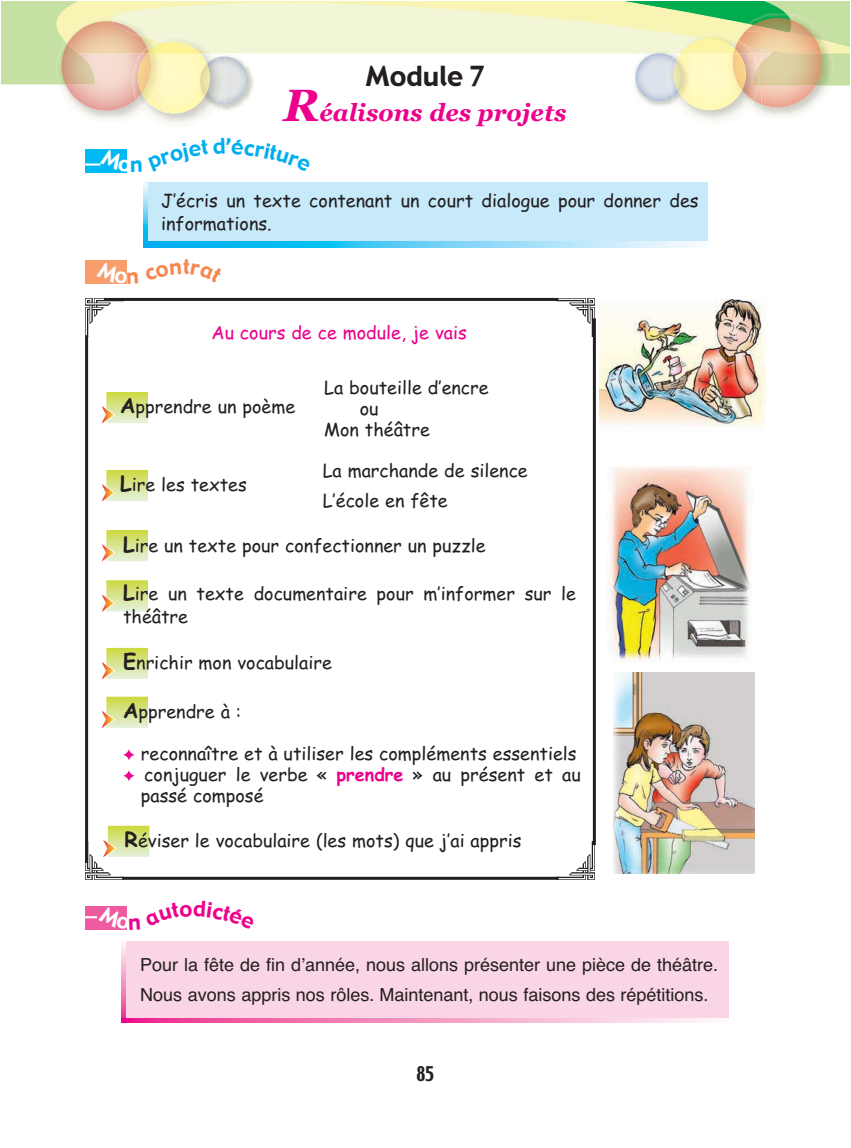
<style>
.page{position:relative;width:851px;height:1148px;background:#fff}
.page>*{position:absolute;margin:0;border:0;box-sizing:border-box;transform-origin:0 0}
.t1{font:27px "Gadget";color:#231f20}
.t2{font:italic 700 24px "Georgia";color:#ec008c}
.t3{font:18px/22.5px "Comic Sans MS";color:#231f20}
.t4{font:18px/30px "Helvetica";color:#231f20}
.t5{font:18px "Comic Sans MS";color:#ec008c}
.t6{font:18px "Techno";color:#231f20}
.s1{font-size:45px}
.s2{font-weight:700;font-size:21px}
.s3{color:#ec008c}
.s4{font-weight:700;color:#ec008c}
</style>
<div class="page">
<img style="left:225px;top:85px;width:28px;height:26px">
<img style="left:225px;top:85px;width:23px;height:20px">
<img style="left:65px;top:85px;width:66px;height:26px">
<img style="left:131px;top:85px;width:5px;height:18px">
<img style="left:164px;top:112px;width:48px;height:15px">
<img style="left:201px;top:104px;width:16px;height:8px">
<img style="left:207px;top:85px;width:17px;height:19px">
<img style="left:136px;top:93px;width:15px;height:19px">
<img style="left:132px;top:85px;width:15px;height:15px">
<img style="left:164px;top:85px;width:37px;height:28px">
<img style="left:197px;top:85px;width:10px;height:20px">
<img style="left:200px;top:85px;width:10px;height:10px">
<img style="left:151px;top:85px;width:13px;height:27px">
<img style="left:138px;top:85px;width:13px;height:8px">
<img style="left:635px;top:85px;width:31px;height:16px">
<img style="left:761px;top:85px;width:69px;height:33px">
<img style="left:761px;top:85px;width:54px;height:22px">
<img style="left:666px;top:85px;width:6px;height:21px">
<img style="left:754px;top:85px;width:7px;height:19px">
<img style="left:672px;top:85px;width:55px;height:25px">
<img style="left:668px;top:85px;width:8px;height:13px">
<img style="left:737px;top:97px;width:17px;height:12px">
<img style="left:739px;top:85px;width:20px;height:16px">
<img style="left:676px;top:85px;width:14px;height:20px">
<img style="left:674px;top:85px;width:9px;height:7px">
<img style="left:727px;top:97px;width:10px;height:9px">
<img style="left:727px;top:85px;width:15px;height:12px">
<img style="left:732px;top:85px;width:13px;height:5px">
<svg style="left:2px;top:1px;width:847px;height:84px"></svg>
<svg style="left:102px;top:392px;width:46px;height:32px"></svg>
<svg style="left:102px;top:470px;width:46px;height:32px"></svg>
<svg style="left:102px;top:530px;width:46px;height:32px"></svg>
<svg style="left:102px;top:580px;width:46px;height:32px"></svg>
<svg style="left:102px;top:648px;width:46px;height:32px"></svg>
<svg style="left:102px;top:696px;width:46px;height:32px"></svg>
<svg style="left:104px;top:825px;width:45px;height:32px"></svg>
<div style="left:145px;top:183px;width:563px;height:60px;background:#c7eafb"></div>
<svg style="left:144px;top:183px;width:4px;height:59px"></svg>
<svg style="left:144px;top:242px;width:564px;height:6px;background:#66d1f6"></svg>
<div style="left:123px;top:941px;width:605px;height:77px;background:#fad5e5"></div>
<svg style="left:121px;top:941px;width:4px;height:77px"></svg>
<svg style="left:121px;top:1018px;width:585px;height:4px;background:#f491c0"></svg>
<div style="left:86px;top:149px;width:41px;height:23px;background:#00b9f2"></div>
<hr style="left:85px;top:163px;width:15px;height:3px;background:#fff">
<div style="left:85px;top:260px;width:41px;height:24px;background:#f89d6c"></div>
<img style="left:85px;top:298px;width:38px;height:38px">
<img style="left:556px;top:298px;width:38px;height:38px">
<img style="left:591px;top:336px;width:2px;height:506px">
<img style="left:558px;top:842px;width:36px;height:37px">
<img style="left:85px;top:842px;width:38px;height:37px">
<img style="left:88px;top:336px;width:1px;height:506px">
<hr style="left:104px;top:298px;width:454px;height:3px;background:#231f20">
<hr style="left:593px;top:318px;width:3px;height:527px;background:#231f20">
<hr style="left:85px;top:336px;width:3px;height:527px;background:#231f20">
<hr style="left:122px;top:876px;width:436px;height:3px;background:#231f20">
<img style="left:599px;top:300px;width:166px;height:127px">
<img style="left:608px;top:466px;width:143px;height:196px">
<img style="left:613px;top:672px;width:141px;height:201px">
<svg style="left:126px;top:261px;width:1px;height:23px"></svg>
<svg style="left:85px;top:906px;width:42px;height:24px"></svg>
<p class="t1" style="left:366px;top:65px;width:121px">Module 7</p>
<p class="t2" style="left:283px;top:103px;width:284px"><span class="s1">R</span>éalisons des projets</p>
<p class="t3" style="left:161px;top:191px;width:539px">J’écris un texte contenant un court dialogue pour donner des informations.</p>
<p class="t5" style="left:211px;top:324px;width:257px">Au cours de ce module, je vais</p>
<p class="t3" style="left:324px;top:378px;width:166px">La bouteille d’encre</p>
<p class="t3" style="left:360px;top:399px;width:20px">ou</p>
<p class="t3" style="left:324px;top:420px;width:107px">Mon théâtre</p>
<p class="t3" style="left:120px;top:475px;width:128px"><span class="s2">L</span>ire les textes</p>
<p class="t3" style="left:120px;top:397px;width:177px"><span class="s2">A</span>pprendre un poème</p>
<p class="t3" style="left:323px;top:457px;width:207px;line-height:30px">La marchande de silence<br>L’école en fête</p>
<p class="t3" style="left:123px;top:536px;width:364px"><span class="s2">L</span>ire un texte pour confectionner un puzzle</p>
<p class="t3" style="left:123px;top:584px;width:454px"><span class="s2">L</span>ire un texte documentaire pour m’informer sur le théâtre</p>
<p class="t3" style="left:123px;top:653px;width:210px"><span class="s2">E</span>nrichir mon vocabulaire</p>
<p class="t3" style="left:123px;top:702px;width:120px"><span class="s2">A</span>pprendre à :</p>
<p class="t3" style="left:123px;top:744px;width:455px"><span class="s3">✦</span> reconnaître et à utiliser les compléments essentiels</p>
<p class="t3" style="left:123px;top:765px;width:459px"><span class="s3">✦</span> conjuguer le verbe « <span class="s4">prendre</span> » au présent et au</p>
<p class="t3" style="left:141px;top:786px;width:124px">passé composé</p>
<p class="t3" style="left:125px;top:831px;width:398px"><span class="s2">R</span>éviser le vocabulaire (les mots) que j’ai appris</p>
<p class="t4" style="left:140px;top:951px;width:579px">Pour la fête de fin d’année, nous allons présenter une pièce de théâtre.<br>Nous avons appris nos rôles. Maintenant, nous faisons des répétitions.</p>
<p class="t6" style="left:416px;top:1063px;width:19px">85</p>
</div>
